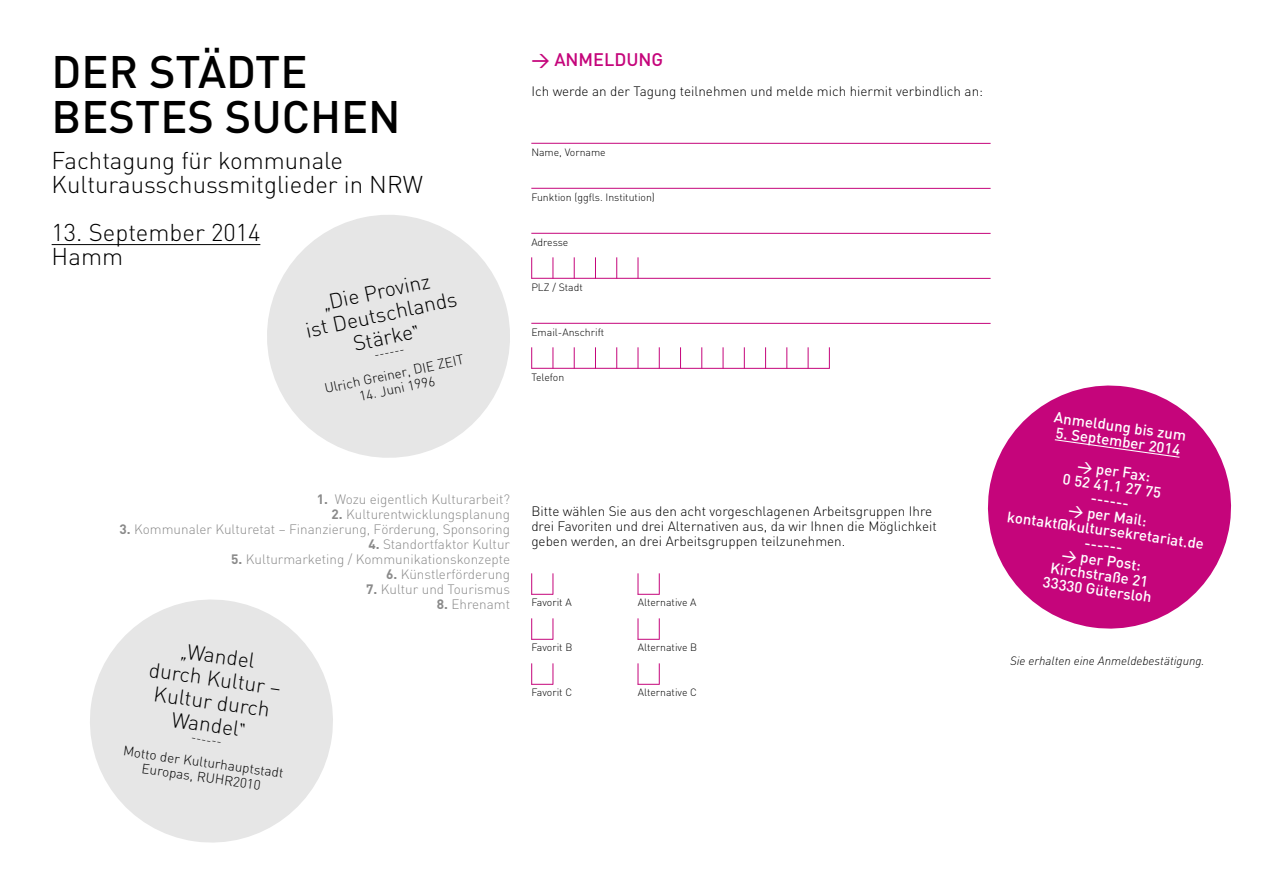
<style>
.page{position:relative;width:1263px;height:893px;background:#fff}
.page>*{position:absolute;margin:0;border:0;box-sizing:border-box;transform-origin:0 0}
.t1{font:500 45px/45px "DIN";color:#000}
.t2{font:300 24px/24px "DIN";color:#000}
.t3{font:300 21px/23.1px "DIN";color:#000;text-align:center}
.t4{font:500 18px "DIN";color:#c5057b}
.t5{font:500 15px/15px "DIN";color:#fff;text-align:center}
.t6{font:300 13.5px/15px "DIN";color:#000}
.t7{font:300 13.5px "DIN";color:#8a8a8a}
.t8{font:italic 300 12px "DIN";color:#000}
.t9{font:300 12px "DIN";color:#000}
.t10{font:300 10.5px "DIN";color:#000}
.s1{font-family:"Matrix";font-weight:400}
.s2{font-weight:700}
</style>
<div class="page">
<hr style="left:52px;top:244px;width:208px;height:1px;background:#000">
<hr style="left:531px;top:143px;width:459px;height:1px;background:#c5057b">
<hr style="left:531px;top:188px;width:459px;height:1px;background:#c5057b">
<hr style="left:531px;top:233px;width:459px;height:1px;background:#c5057b">
<hr style="left:531px;top:278px;width:459px;height:1px;background:#c5057b">
<hr style="left:531px;top:323px;width:459px;height:1px;background:#c5057b">
<hr style="left:531px;top:368px;width:299px;height:1px;background:#c5057b">
<svg style="left:531px;top:257px;width:1px;height:22px"></svg>
<svg style="left:553px;top:257px;width:1px;height:22px"></svg>
<svg style="left:574px;top:257px;width:1px;height:22px"></svg>
<svg style="left:595px;top:257px;width:1px;height:22px"></svg>
<svg style="left:616px;top:257px;width:1px;height:22px"></svg>
<svg style="left:638px;top:257px;width:1px;height:22px"></svg>
<svg style="left:531px;top:347px;width:1px;height:22px"></svg>
<svg style="left:553px;top:347px;width:1px;height:22px"></svg>
<svg style="left:574px;top:347px;width:1px;height:22px"></svg>
<svg style="left:595px;top:347px;width:1px;height:22px"></svg>
<svg style="left:616px;top:347px;width:1px;height:22px"></svg>
<svg style="left:638px;top:347px;width:1px;height:22px"></svg>
<svg style="left:659px;top:347px;width:1px;height:22px"></svg>
<svg style="left:680px;top:347px;width:1px;height:22px"></svg>
<svg style="left:701px;top:347px;width:1px;height:22px"></svg>
<svg style="left:723px;top:347px;width:1px;height:22px"></svg>
<svg style="left:744px;top:347px;width:1px;height:22px"></svg>
<svg style="left:765px;top:347px;width:1px;height:22px"></svg>
<svg style="left:786px;top:347px;width:1px;height:22px"></svg>
<svg style="left:808px;top:347px;width:1px;height:22px"></svg>
<svg style="left:829px;top:347px;width:1px;height:22px"></svg>
<svg style="left:531px;top:573px;width:23px;height:22px"></svg>
<svg style="left:531px;top:618px;width:23px;height:22px"></svg>
<svg style="left:531px;top:663px;width:23px;height:22px"></svg>
<svg style="left:638px;top:573px;width:22px;height:22px"></svg>
<svg style="left:638px;top:618px;width:22px;height:22px"></svg>
<svg style="left:638px;top:663px;width:22px;height:22px"></svg>
<svg style="left:987px;top:385px;width:245px;height:244px;fill:#c5057b"></svg>
<svg style="left:1054px;top:439px;width:126px;height:19px;background:#c81282"></svg>
<svg style="left:256px;top:215px;width:254px;height:243px;fill:#e6e6e6"></svg>
<svg style="left:90px;top:599px;width:243px;height:244px;fill:#e6e6e6"></svg>
<h1 class="t1" style="left:52px;top:48px;width:351px">DER STÄDTE<br>BESTES SUCHEN</h1>
<h2 class="t2" style="left:52px;top:148px;width:373px">Fachtagung für kommunale<br>Kulturausschussmitglieder in NRW</h2>
<h2 class="t2" style="left:52px;top:220px;width:210px">13. September 2014<br>Hamm</h2>
<h3 class="t3" style="left:299px;top:296px;width:156px;rotate:-12deg"><span class="s1">„</span>Die Provinz<br>ist Deutschlands<br>Stärke<span class="s1">“</span></h3>
<p class="t9" style="left:373px;top:348px;width:32px;rotate:-12deg">------</p>
<p class="t6" style="left:323px;top:381px;width:143px;rotate:-12deg">Ulrich Greiner, DIE ZEIT</p>
<p class="t6" style="left:358px;top:389px;width:79px;rotate:-12deg">14. Juni 1996</p>
<h3 class="t4" style="left:531px;top:48px;width:133px">&gt; ANMELDUNG</h3>
<p class="t6" style="left:531px;top:83px;width:453px">Ich werde an der Tagung teilnehmen und melde mich hiermit verbindlich an:</p>
<p class="t10" style="left:531px;top:146px;width:76px">Name, Vorname</p>
<p class="t10" style="left:531px;top:191px;width:125px">Funktion (ggfls. Institution)</p>
<p class="t10" style="left:531px;top:236px;width:39px">Adresse</p>
<p class="t10" style="left:531px;top:281px;width:53px">PLZ / Stadt</p>
<p class="t10" style="left:531px;top:326px;width:74px">Email-Anschrift</p>
<p class="t10" style="left:531px;top:371px;width:34px">Telefon</p>
<p class="t7" style="left:317px;top:490px;width:195px"><span class="s2">1.</span> Wozu eigentlich Kulturarbeit?</p>
<p class="t7" style="left:331px;top:505px;width:180px"><span class="s2">2.</span> Kulturentwicklungsplanung</p>
<p class="t7" style="left:119px;top:520px;width:392px"><span class="s2">3.</span> Kommunaler Kulturetat – Finanzierung, Förderung, Sponsoring</p>
<p class="t7" style="left:368px;top:535px;width:143px"><span class="s2">4.</span> Standortfaktor Kultur</p>
<p class="t7" style="left:231px;top:550px;width:280px"><span class="s2">5.</span> Kulturmarketing / Kommunikationskonzepte</p>
<p class="t7" style="left:386px;top:565px;width:125px"><span class="s2">6.</span> Künstlerförderung</p>
<p class="t7" style="left:366px;top:580px;width:145px"><span class="s2">7.</span> Kultur und Tourismus</p>
<p class="t7" style="left:437px;top:595px;width:75px"><span class="s2">8.</span> Ehrenamt</p>
<h3 class="t3" style="left:154px;top:635px;width:134px;rotate:8deg"><span class="s1">„</span>Wandel<br>durch Kultur –<br>Kultur durch<br>Wandel<span class="s1">“</span></h3>
<p class="t9" style="left:192px;top:730px;width:32px;rotate:8deg">------</p>
<p class="t6" style="left:124px;top:743px;width:163px;text-align:center;rotate:8deg">Motto der Kulturhauptstadt<br>Europas, RUHR2010</p>
<p class="t6" style="left:531px;top:503px;width:407px">Bitte wählen Sie aus den acht vorgeschlagenen Arbeitsgruppen Ihre drei Favoriten und drei Alternativen aus, da wir Ihnen die Möglichkeit geben werden, an drei Arbeitsgruppen teilzunehmen.</p>
<p class="t10" style="left:531px;top:596px;width:42px">Favorit A</p>
<p class="t10" style="left:638px;top:596px;width:60px">Alternative A</p>
<p class="t10" style="left:531px;top:641px;width:43px">Favorit B</p>
<p class="t10" style="left:638px;top:641px;width:61px">Alternative B</p>
<p class="t10" style="left:531px;top:686px;width:42px">Favorit C</p>
<p class="t10" style="left:638px;top:686px;width:61px">Alternative C</p>
<p class="t5" style="left:1055px;top:409px;width:135px;rotate:8deg">Anmeldung bis zum</p>
<p class="t5" style="left:1058px;top:417px;width:127px;line-height:30px;rotate:8deg">5. September 2014 &gt; per Fax:</p>
<p class="t5" style="left:1015px;top:464px;width:200px;rotate:8deg">0 52 41.1 27 75<br>------<br>&gt; per Mail: kontakt@kultursekretariat.de ------<br>&gt; per Post:<br>Kirchstraße 21<br>33330 Gütersloh</p>
<p class="t8" style="left:1010px;top:653px;width:196px">Sie erhalten eine Anmeldebestätigung.</p>
</div>
